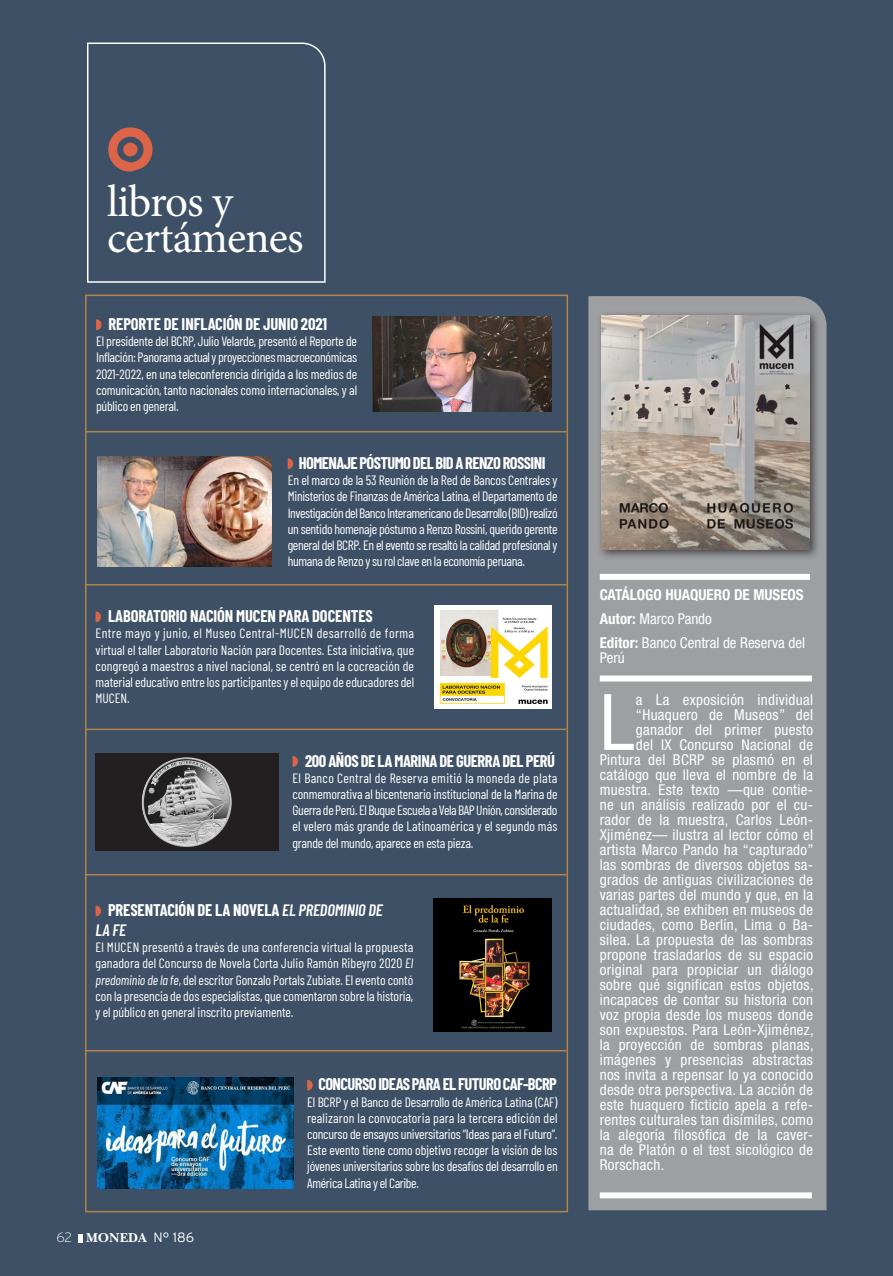
<style>
.page{position:relative;width:893px;height:1276px;background:#3d5065}
.page>*{position:absolute;margin:0;border:0;box-sizing:border-box;transform-origin:0 0}
.t1{font:condensed 78px "Helvetica Neue LT Std";color:#fff}
.t2{font:45px "Minion Pro";letter-spacing:-.02em;color:#fff}
.t3{font:700 16.5px/19.8px "Barlow Condensed";letter-spacing:-.005em;color:#fff}
.t4{font:700 16.5px "Barlow Condensed";letter-spacing:-.025em;color:#fff}
.t5{font:condensed 15px "Helvetica Neue LT Std";letter-spacing:.02em;color:#fff}
.t6{font:condensed 15px/15px "Helvetica Neue LT Std";color:#fff}
.t7{font:700 condensed 15px "Helvetica Neue LT Std";color:#fff}
.t8{font:13.5px/16.2px "Barlow Condensed";letter-spacing:-.01em;color:#fff;text-align:justify}
.t9{font:13.5px "New Baskerville Bold SC";color:#fff}
.t10{font:200 13.5px "Interstate";color:#fff}
.s1{font-weight:600;font-style:italic}
.s2{font-style:italic}
.s3{font-family:"Interstate";font-weight:300}
.s4{font-weight:700}
</style>
<div class="page">
<div style="left:588px;top:296px;width:238px;height:914px;background:#9d9fa2"></div>
<svg style="left:87px;top:42px;width:239px;height:241px"></svg>
<svg style="left:108px;top:127px;width:44px;height:45px"></svg>
<div style="left:600px;top:574px;width:210px;height:6px;background:#fff"></div>
<div style="left:600px;top:675px;width:212px;height:6px;background:#fff"></div>
<div style="left:600px;top:1192px;width:212px;height:6px;background:#fff"></div>
<div style="left:597px;top:310px;width:224px;height:250px;background:#231f20;opacity:.75"></div>
<img style="left:601px;top:315px;width:209px;height:234px">
<svg style="left:96px;top:319px;width:6px;height:11px"></svg>
<img style="left:372px;top:317px;width:179px;height:94px">
<svg style="left:96px;top:905px;width:5px;height:11px"></svg>
<div style="left:433px;top:898px;width:118px;height:134px;background:#000"></div>
<img style="left:459px;top:905px;width:71px;height:124px">
<svg style="left:307px;top:1079px;width:6px;height:11px"></svg>
<img style="left:97px;top:1077px;width:197px;height:111px">
<svg style="left:288px;top:458px;width:5px;height:11px"></svg>
<img style="left:97px;top:457px;width:175px;height:109px">
<svg style="left:96px;top:611px;width:5px;height:11px"></svg>
<img style="left:435px;top:605px;width:117px;height:103px">
<hr style="left:85px;top:431px;width:482px;height:1px;background:#b58343">
<hr style="left:85px;top:584px;width:482px;height:1px;background:#b58343">
<hr style="left:85px;top:874px;width:482px;height:1px;background:#b58343">
<hr style="left:85px;top:1050px;width:482px;height:1px;background:#b58343">
<hr style="left:85px;top:728px;width:482px;height:2px;background:#b58343">
<svg style="left:79px;top:1234px;width:4px;height:8px"></svg>
<svg style="left:293px;top:756px;width:5px;height:11px"></svg>
<div style="left:96px;top:753px;width:183px;height:98px;background:#231f20"></div>
<img style="left:142px;top:757px;width:90px;height:90px;border-radius:45px">
<p class="t2" style="left:107px;top:171px;width:127px">libros y</p>
<p class="t2" style="left:107px;top:207px;width:198px">certámenes</p>
<p class="t3" style="left:109px;top:313px;width:220px">REPORTE DE INFLACIÓN DE JUNIO 2021</p>
<p class="t8" style="left:96px;top:332px;width:263px">El presidente del BCRP, Julio Velarde, presentó el Reporte de Inflación: Panorama actualy proyeccionesmacroeconómicas 2021-2022, en una teleconferencia dirigida a los medios de comunicación, tanto nacionales como internacionales, y al público en general.</p>
<p class="t4" style="left:299px;top:451px;width:248px">HOMENAJE PÓSTUMO DEL BID A RENZO ROSSINI</p>
<p class="t8" style="left:288px;top:471px;width:271px">En el marco de la 53 Reunión de la Red de Bancos Centrales y Ministerios de Finanzas de América Latina, el Departamento de InvestigacióndelBancoInteramericanodeDesarrollo(BID)realizó un sentido homenaje póstumo a Renzo Rossini, querido gerente general del BCRP. En el evento se resaltó la calidad profesional y humana de Renzo y su rol clave en la economía peruana.</p>
<p class="t3" style="left:108px;top:605px;width:266px">LABORATORIO NACIÓN MUCEN PARA DOCENTES</p>
<p class="t8" style="left:96px;top:624px;width:320px">Entre mayo y junio, el Museo Central-MUCEN desarrolló de forma virtual el taller Laboratorio Nación para Docentes. Esta iniciativa, que congregó a maestros a nivel nacional, se centró en la cocreación de material educativo entre los participantes y el equipo de educadores del MUCEN.</p>
<p class="t4" style="left:305px;top:749px;width:252px">200 AÑOS DE LA MARINA DE GUERRA DEL PERÚ</p>
<p class="t8" style="left:293px;top:769px;width:267px">El Banco Central de Reserva emitió la moneda de plata conmemorativa al bicentenario institucional de la Marina de Guerra dePerú.ElBuqueEscuela aVelaBAPUnión, considerado el velero más grande de Latinoamérica y el segundo más grande del mundo, aparece en esta pieza.</p>
<p class="t3" style="left:96px;top:899px;width:289px;text-indent:12px">PRESENTACIÓN DE LA NOVELA <span class="s1">EL PREDOMINIO DE<br>LA FE</span></p>
<p class="t8" style="left:96px;top:938px;width:319px">El MUCEN presentó a través de una conferencia virtual la propuesta ganadora del Concurso de Novela Corta Julio Ramón Ribeyro 2020 <span class="s2">El predominio de la fe</span>, del escritor Gonzalo Portals Zubiate. El evento contó con la presencia de dos especialistas, que comentaron sobre la historia, y el público en general inscrito previamente.</p>
<p class="t10" style="left:57px;top:1230px;width:17px">62</p>
<p class="t9" style="left:86px;top:1230px;width:109px">MONEDA <span class="s3">N° 186</span></p>
<p class="t4" style="left:318px;top:1072px;width:240px">CONCURSO IDEAS PARA EL FUTURO CAF-BCRP</p>
<p class="t8" style="left:307px;top:1092px;width:252px">El BCRP y el Banco de Desarrollo de América Latina (CAF) realizaron la convocatoria para la tercera edición del concurso de ensayos universitarios “Ideas para el Futuro”.<br>Este evento tiene como objetivo recoger la visión de los jóvenes universitarios sobre los desafíos del desarrollo en América Latina y el Caribe.</p>
<p class="t7" style="left:600px;top:585px;width:205px">CATÁLOGO HUAQUERO DE MUSEOS</p>
<p class="t6" style="left:600px;top:611px;width:114px"><span class="s4">Autor:</span> Marco Pando</p>
<p class="t6" style="left:600px;top:635px;width:207px"><span class="s4">Editor:</span> Banco Central de Reserva del<br>Perú</p>
<p class="t1" style="left:600px;top:677px;width:36px">L</p>
<p class="t5" style="left:636px;top:691px;width:179px">a La exposición individual</p>
<p class="t5" style="left:636px;top:706px;width:179px">“Huaquero de Museos” del</p>
<p class="t5" style="left:636px;top:721px;width:179px">ganador del primer puesto</p>
<p class="t5" style="left:636px;top:736px;width:179px">del IX Concurso Nacional de</p>
<p class="t5" style="left:600px;top:751px;width:215px">Pintura del BCRP se plasmó en el</p>
<p class="t5" style="left:600px;top:766px;width:215px">catálogo que lleva el nombre de la</p>
<p class="t5" style="left:600px;top:781px;width:215px">muestra. Este texto —que contie-</p>
<p class="t5" style="left:600px;top:796px;width:215px">ne un análisis realizado por el cu-</p>
<p class="t5" style="left:600px;top:811px;width:215px">rador de la muestra, Carlos León-</p>
<p class="t5" style="left:600px;top:826px;width:215px">Xjiménez— ilustra al lector cómo el</p>
<p class="t5" style="left:600px;top:841px;width:215px">artista Marco Pando ha “capturado”</p>
<p class="t5" style="left:600px;top:856px;width:215px">las sombras de diversos objetos sa-</p>
<p class="t5" style="left:600px;top:871px;width:215px">grados de antiguas civilizaciones de</p>
<p class="t5" style="left:600px;top:886px;width:215px">varias partes del mundo y que, en la</p>
<p class="t5" style="left:600px;top:901px;width:215px">actualidad, se exhiben en museos de</p>
<p class="t5" style="left:600px;top:916px;width:215px">ciudades, como Berlín, Lima o Ba-</p>
<p class="t5" style="left:600px;top:931px;width:215px">silea. La propuesta de las sombras</p>
<p class="t5" style="left:600px;top:946px;width:215px">propone trasladarlos de su espacio</p>
<p class="t5" style="left:600px;top:961px;width:215px">original para propiciar un diálogo</p>
<p class="t5" style="left:600px;top:976px;width:215px">sobre qué significan estos objetos,</p>
<p class="t5" style="left:600px;top:991px;width:215px">incapaces de contar su historia con</p>
<p class="t5" style="left:600px;top:1006px;width:215px">voz propia desde los museos donde</p>
<p class="t5" style="left:600px;top:1021px;width:215px">son expuestos. Para León-Xjiménez,</p>
<p class="t5" style="left:600px;top:1036px;width:215px">la proyección de sombras planas,</p>
<p class="t5" style="left:600px;top:1051px;width:215px">imágenes y presencias abstractas</p>
<p class="t5" style="left:600px;top:1066px;width:215px">nos invita a repensar lo ya conocido</p>
<p class="t5" style="left:600px;top:1081px;width:215px">desde otra perspectiva. La acción de</p>
<p class="t5" style="left:600px;top:1096px;width:215px">este huaquero ficticio apela a refe-</p>
<p class="t5" style="left:600px;top:1111px;width:215px">rentes culturales tan disímiles, como</p>
<p class="t5" style="left:600px;top:1126px;width:215px">la alegoría filosófica de la caver-</p>
<p class="t5" style="left:600px;top:1141px;width:215px">na de Platón o el test sicológico de</p>
<p class="t5" style="left:600px;top:1156px;width:66px">Rorschach.</p>
</div>
